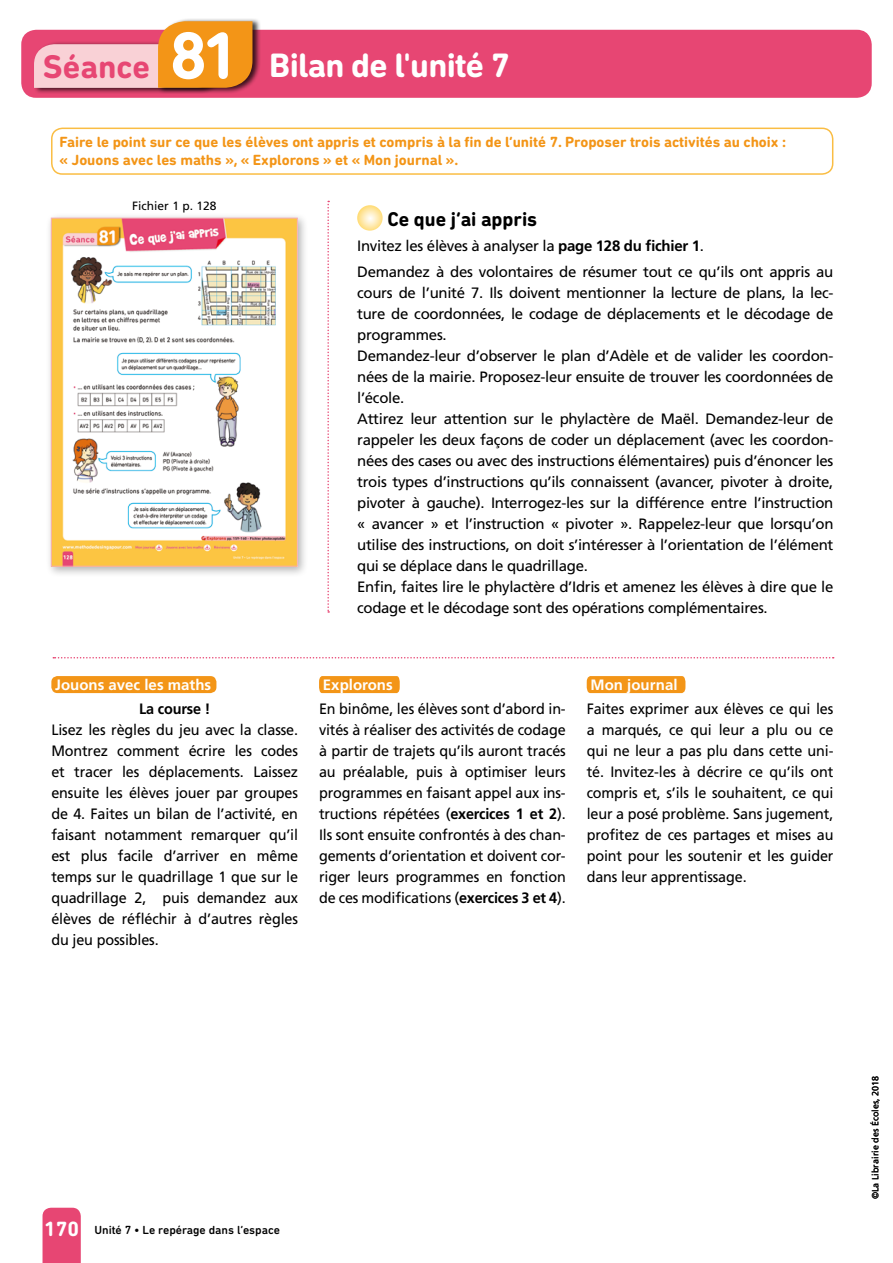
<style>
.page{position:relative;width:893px;height:1263px;background:#fff}
.page>*{position:absolute;margin:0;border:0;box-sizing:border-box;transform-origin:0 0}
.t1{font:700 34.5px "DIN Next Rounded LT Pro";letter-spacing:-.02em;color:#fff}
.t2{font:700 33.3px "DIN Next Rounded LT Pro";color:#e74673}
.t3{font:700 21px "DIN Next Rounded LT Pro";color:#fff}
.t4{font:700 20.25px "DIN Next Rounded LT Pro";color:#000}
.t5{font:15px/21px "Frutiger LT Std";letter-spacing:-.02em;color:#000}
.t6{font:15px/21px "Frutiger LT Std";letter-spacing:-.02em;color:#000;text-align:justify;scale:.96 1}
.t7{font:700 15px/18px "DIN Next Rounded LT Pro";color:#f39517}
.t8{font:700 15px "Frutiger LT Std";color:#fff}
.t9{font:700 15px "Frutiger LT Std";letter-spacing:-.01em;color:#000;scale:.96 1}
.t10{font:500 12px "DIN Next Rounded LT Pro";color:#000}
.t11{font:12px "Frutiger LT Std";color:#000}
.t12{font:9px "Frutiger LT Std";color:#000}
.s1{font-size:67.5px;color:#fff}
.s2{font-weight:700}
</style>
<div class="page">
<div style="left:43px;top:1208px;width:38px;height:55px;background:#e74673"></div>
<div style="left:21px;top:30px;width:851px;height:68px;background:#e74673;border-radius:15px"></div>
<svg style="left:357px;top:205px;width:26px;height:26px"></svg>
<svg style="left:327px;top:201px;width:2px;height:412px"></svg>
<div style="left:51px;top:128px;width:782px;height:47px;border:2px solid #fabd43;border-radius:11px"></div>
<div style="left:51px;top:676px;width:165px;height:17px;background:#f39517;border-radius:6px"></div>
<svg style="left:319px;top:676px;width:81px;height:17px"></svg>
<div style="left:587px;top:676px;width:98px;height:17px;background:#f39517"></div>
<svg style="left:53px;top:657px;width:781px;height:1px"></svg>
<div style="left:46px;top:213px;width:263px;height:364px;background:#000;opacity:.3"></div>
<img style="left:53px;top:220px;width:243px;height:345px">
<div style="left:51px;top:218px;width:247px;height:349px;border:1px solid #f4afb9"></div>
<div style="left:34px;top:41px;width:192px;height:53px;background:#000;opacity:.75"></div>
<div style="left:158px;top:18px;width:104px;height:76px;background:#000;opacity:.75"></div>
<svg style="left:34px;top:21px;width:218px;height:67px"></svg>
<h2 class="t2" style="left:43px;top:47px;width:198px">Séance <span class="s1">81</span></h2>
<h1 class="t1" style="left:269px;top:45px;width:242px">Bilan de l'unité 7</h1>
<p class="t7" style="left:60px;top:133px;width:728px">Faire le point sur ce que les élèves ont appris et compris à la fin de l’unité 7. Proposer trois activités au choix : « Jouons avec les maths », « Explorons » et « Mon journal ».</p>
<p class="t11" style="left:132px;top:198px;width:86px">Fichier 1 p. 128</p>
<h3 class="t4" style="left:387px;top:207px;width:151px">Ce que j’ai appris</h3>
<p class="t5" style="left:357px;top:234px;width:478px;line-height:25.2px">Invitez les élèves à analyser la <span class="s2">page 128 du fichier 1</span>.<br>Demandez à des volontaires de résumer tout ce qu’ils ont appris au</p>
<p class="t5" style="left:357px;top:282px;width:478px">cours de l’unité 7. Ils doivent mentionner la lecture de plans, la lec&shy;ture de coordonnées, le codage de déplacements et le décodage de programmes.<br>Demandez-leur d’observer le plan d’Adèle et de valider les coordon&shy;nées de la mairie. Proposez-leur ensuite de trouver les coordonnées de l’école.<br>Attirez leur attention sur le phylactère de Maël. Demandez-leur de rappeler les deux façons de coder un déplacement (avec les coordon&shy;nées des cases ou avec des instructions élémentaires) puis d’énoncer les trois types d’instructions qu’ils connaissent (avancer, pivoter à droite, pivoter à gauche). Interrogez-les sur la différence entre l’instruction « avancer » et l’instruction « pivoter ». Rappelez-leur que lorsqu’on utilise des instructions, on doit s’intéresser à l’orientation de l’élément qui se déplace dans le quadrillage.<br>Enfin, faites lire le phylactère d’Idris et amenez les élèves à dire que le codage et le décodage sont des opérations complémentaires.</p>
<p class="t8" style="left:55px;top:676px;width:157px">Jouons avec les maths</p>
<p class="t9" style="left:139px;top:700px;width:76px">La course !</p>
<p class="t6" style="left:51px;top:719px;width:259px">Lisez les règles du jeu avec la classe.<br>Montrez comment écrire les codes et tracer les déplacements. Laissez ensuite les élèves jouer par groupes de 4. Faites un bilan de l’activité, en faisant notamment remarquer qu’il est plus facile d’arriver en même temps sur le quadrillage 1 que sur le quadrillage 2, puis demandez aux élèves de réfléchir à d’autres règles du jeu possibles.</p>
<p class="t8" style="left:323px;top:676px;width:71px">Explorons</p>
<p class="t6" style="left:319px;top:698px;width:259px">En binôme, les élèves sont d’abord in&shy;vités à réaliser des activités de codage à partir de trajets qu’ils auront tracés au préalable, puis à optimiser leurs programmes en faisant appel aux ins&shy;tructions répétées (<span class="s2">exercices 1 et 2</span>).<br>Ils sont ensuite confrontés à des chan&shy;gements d’orientation et doivent cor&shy;riger leurs programmes en fonction de ces modifications (<span class="s2">exercices 3 et 4</span>).</p>
<p class="t8" style="left:591px;top:676px;width:88px">Mon journal</p>
<p class="t6" style="left:587px;top:698px;width:258px">Faites exprimer aux élèves ce qui les a marqués, ce qui leur a plu ou ce qui ne leur a pas plu dans cette uni&shy;té. Invitez-les à décrire ce qu’ils ont compris et, s’ils le souhaitent, ce qui leur a posé problème. Sans jugement, profitez de ces partages et mises au point pour les soutenir et les guider dans leur apprentissage.</p>
<h3 class="t3" style="left:44px;top:1217px;width:37px">170</h3>
<p class="t10" style="left:94px;top:1223px;width:187px">Unité 7 • Le repérage dans l’espace</p>
<p class="t12" style="left:870px;top:1199px;width:125px;rotate:-90deg">©La Librairie des Écoles, 2018</p>
</div>
